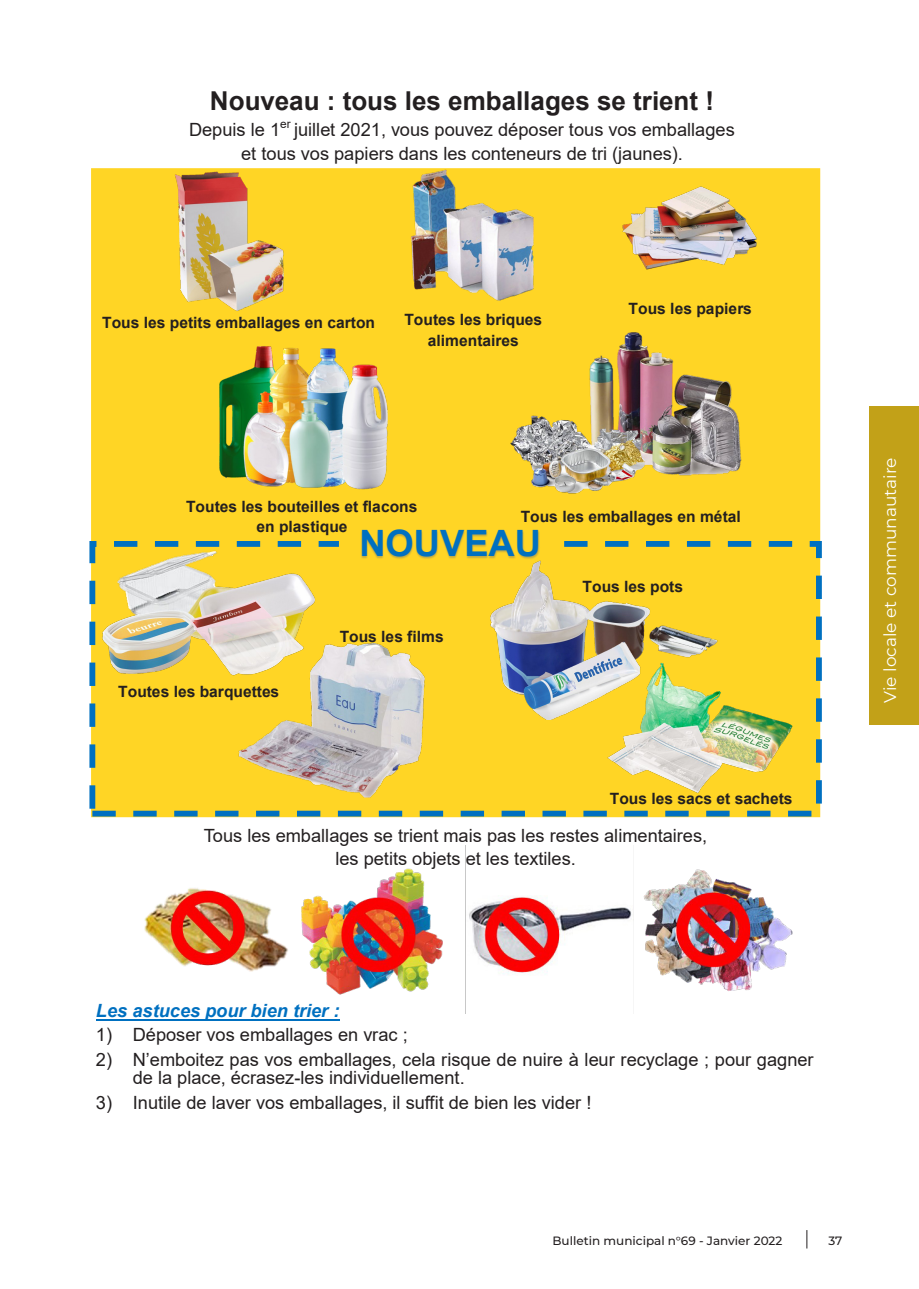
<style>
.page{position:relative;width:919px;height:1289px;background:#fff}
.page>*{position:absolute;margin:0;border:0;box-sizing:border-box;transform-origin:0 0}
.t1{font:700 36.3px "Arial";color:#0070c0}
.t2{font:700 25.95px "Arial";color:#231f20}
.t3{font:18.3px/23.5px "Arial";color:#231f20}
.t4{font:italic 700 18.3px "Arial";color:#0070c0}
.Texte{font:16.95px "Montserrat";color:#fff}
.t5{font:700 15.6px/20.2px "Arial";color:#231f20;text-align:center}
.t6{font:500 12px "Montserrat";color:#231f20}
.t7{font:11.85px "Arial";color:#231f20}
</style>
<div class="page">
<svg style="left:806px;top:1230px;width:1px;height:18px"></svg>
<img style="left:144px;top:845px;width:649px;height:168px">
<div style="left:92px;top:169px;width:726px;height:647px;background:#ffd525"></div>
<div style="left:89px;top:541px;width:732px;height:275px;border:6px dashed #0070c0"></div>
<img style="left:622px;top:186px;width:135px;height:84px">
<img style="left:175px;top:172px;width:109px;height:139px">
<img style="left:396px;top:168px;width:152px;height:133px">
<img style="left:219px;top:346px;width:168px;height:144px">
<img style="left:510px;top:332px;width:232px;height:162px">
<img style="left:229px;top:643px;width:199px;height:173px">
<img style="left:607px;top:706px;width:186px;height:87px">
<img style="left:101px;top:545px;width:220px;height:131px">
<img style="left:490px;top:588px;width:240px;height:131px">
<img style="left:336px;top:530px;width:182px;height:29px">
<img style="left:518px;top:531px;width:66px;height:57px">
<hr style="left:96px;top:1018px;width:243px;height:2px;background:#0070c0">
<div style="left:869px;top:406px;width:49px;height:319px;background:#c2a118"></div>
<p class="t2" style="left:210px;top:82px;width:505px">Nouveau : tous les emballages se trient !</p>
<p class="t3" style="left:189px;top:118px;width:93px">Depuis le 1</p>
<p class="t7" style="left:280px;top:115px;width:12px">er</p>
<p class="t3" style="left:241px;top:118px;width:495px;text-indent:53px">juillet 2021, vous pouvez déposer tous vos emballages et tous vos papiers dans les conteneurs de tri (jaunes).</p>
<p class="t5" style="left:102px;top:312px;width:274px">Tous les petits emballages en carton</p>
<p class="t5" style="left:404px;top:310px;width:139px">Toutes les briques alimentaires</p>
<p class="t5" style="left:628px;top:299px;width:125px">Tous les papiers</p>
<p class="t5" style="left:186px;top:496px;width:233px">Toutes les bouteilles et flacons en plastique</p>
<p class="t5" style="left:520px;top:507px;width:221px">Tous les emballages en métal</p>
<p class="t1" style="left:359px;top:518px;width:183px">NOUVEAU</p>
<p class="t5" style="left:118px;top:681px;width:162px">Toutes les barquettes</p>
<p class="t5" style="left:340px;top:627px;width:105px">Tous les films</p>
<p class="t5" style="left:582px;top:576px;width:102px">Tous les pots</p>
<p class="t5" style="left:610px;top:788px;width:184px">Tous les sacs et sachets</p>
<p class="t3" style="left:204px;top:823px;width:504px;text-align:center">Tous les emballages se trient mais pas les restes alimentaires, les petits objets et les textiles.</p>
<p class="Texte" style="left:878px;top:702px;width:247px;rotate:-90deg">Vie locale et communautaire</p>
<p class="t4" style="left:96px;top:998px;width:245px">Les astuces pour bien trier :</p>
<p class="t3" style="left:96px;top:1022px;width:313px">1) Déposer vos emballages en vrac ;</p>
<p class="t3" style="left:133px;top:1049px;width:682px;line-height:18.8px;text-indent:-37px">2) N’emboitez pas vos emballages, cela risque de nuire à leur recyclage ; pour gagner de la place, écrasez-les individuellement.</p>
<p class="t3" style="left:96px;top:1090px;width:497px">3) Inutile de laver vos emballages, il suffit de bien les vider !</p>
<p class="t6" style="left:552px;top:1232px;width:231px">Bulletin municipal n°69 - Janvier 2022</p>
<p class="t6" style="left:828px;top:1232px;width:15px">37</p>
</div>
